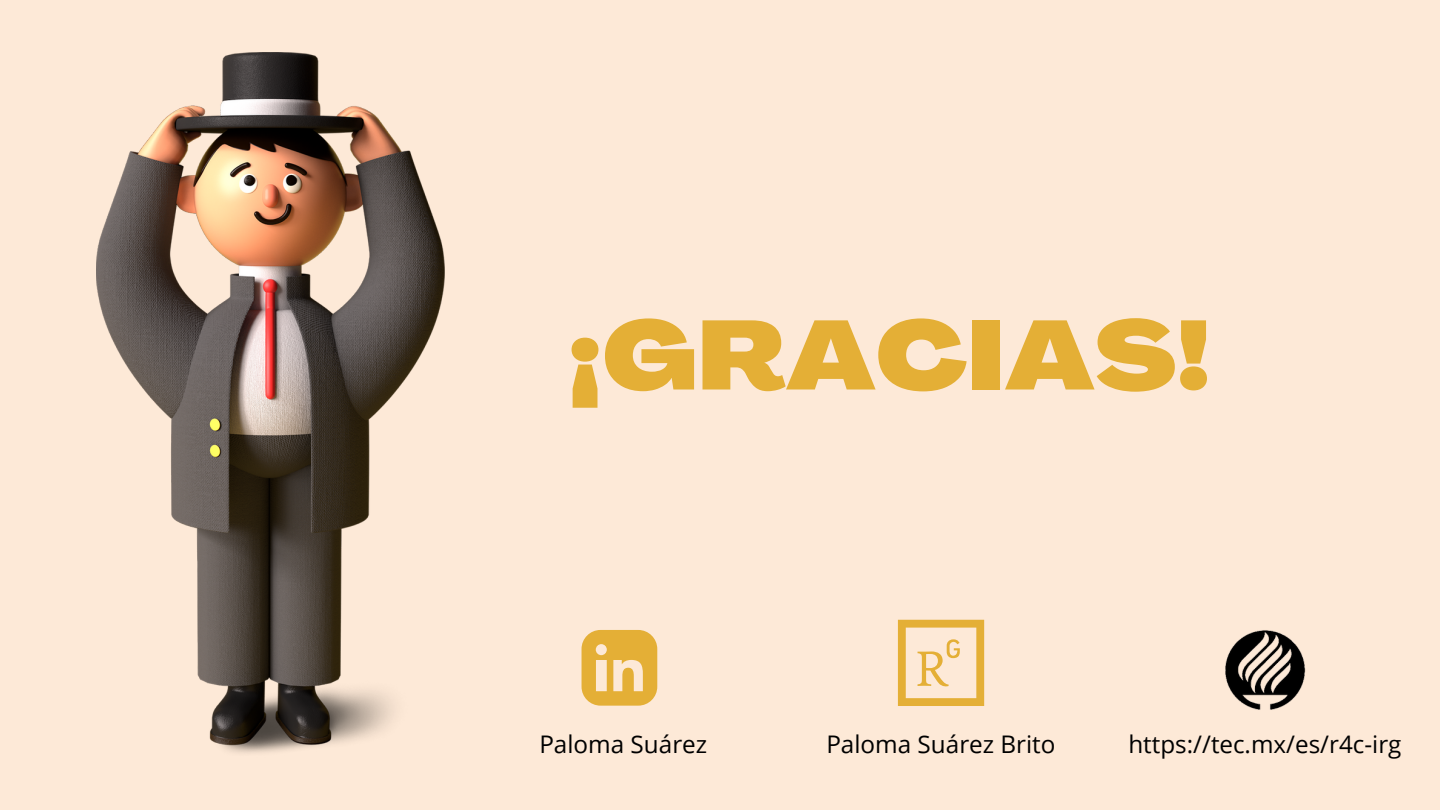
<style>
.page{position:relative;width:1440px;height:810px;background:#fde9d7}
.page>*{position:absolute;margin:0;border:0;box-sizing:border-box;transform-origin:0 0}
.t1{font:900 expanded 96px "Agrandir";color:#e4af36}
.t2{font:24.3px "Open Sans";color:#000}
.t3{font:24.2px "Open Sans";color:#000}
</style>
<div class="page">
<img style="left:97px;top:52px;width:348px;height:701px">
<svg style="left:582px;top:630px;width:75px;height:76px"></svg>
<svg style="left:898px;top:620px;width:86px;height:86px"></svg>
<img style="left:1225px;top:630px;width:80px;height:80px">
<h1 class="t1" style="left:568px;top:317px;width:645px">¡GRACIAS!</h1>
<p class="t2" style="left:539px;top:727px;width:169px">Paloma Suárez</p>
<p class="t2" style="left:826px;top:727px;width:231px">Paloma Suárez Brito</p>
<p class="t3" style="left:1128px;top:727px;width:275px">https://tec.mx/es/r4c-irg</p>
</div>
